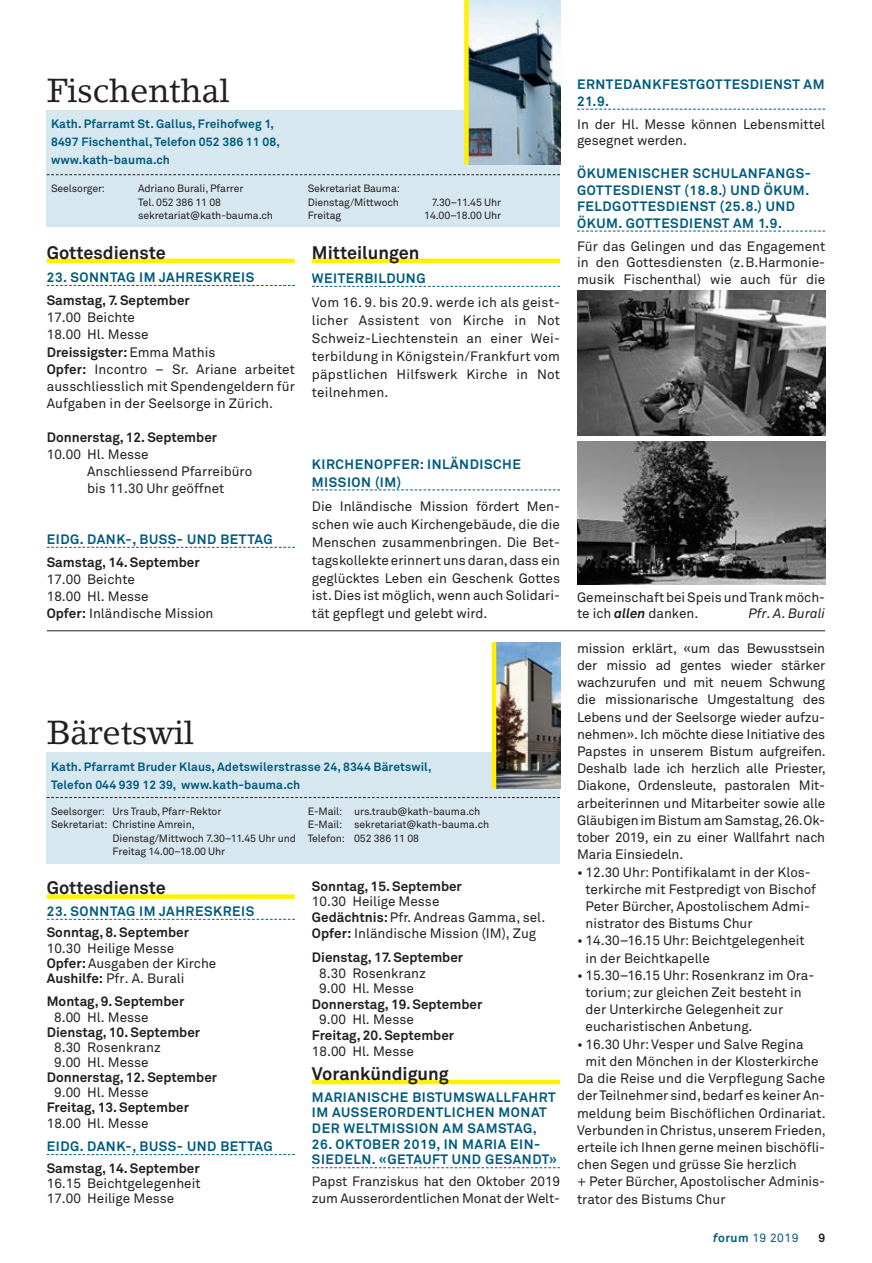
<style>
.page{position:relative;width:872px;height:1263px;background:#fff}
.page>*{position:absolute;margin:0;border:0;box-sizing:border-box;transform-origin:0 0}
.t1{font:33px "Lino Letter";letter-spacing:-.01em;color:#231f20}
.t2{font:700 18px "Akkurat Pro";color:#231f20}
.t3{font:13.5px/17.2px "Akkurat Pro";color:#231f20}
.t4{font:700 13.5px/16.5px "Akkurat Pro";letter-spacing:.04em;color:#005b7f}
.t5{font:700 13.5px "Akkurat Pro";color:#231f20}
.t6{font:italic 13.5px "Akkurat Pro";color:#231f20}
.t7{font:700 12px/18px "Akkurat Pro";letter-spacing:.01em;color:#005b7f}
.t8{font:12px "Akkurat Pro";letter-spacing:.04em;color:#005b7f}
.t9{font:700 12px "Akkurat Pro";color:#231f20}
.t10{font:10.5px/13.5px "Akkurat Pro";letter-spacing:-.01em;color:#231f20}
.s1{font-weight:700}
.s2{font-weight:700;font-style:italic}
</style>
<div class="page">
<hr style="left:47px;top:259px;width:248px;height:4px;background:#fff101">
<svg style="left:47px;top:285px;width:248px;height:1px"></svg>
<svg style="left:47px;top:547px;width:248px;height:1px"></svg>
<hr style="left:312px;top:259px;width:248px;height:4px;background:#fff101">
<svg style="left:312px;top:286px;width:248px;height:1px"></svg>
<svg style="left:312px;top:489px;width:248px;height:1px"></svg>
<svg style="left:577px;top:109px;width:248px;height:1px"></svg>
<svg style="left:577px;top:231px;width:248px;height:1px"></svg>
<div style="left:47px;top:111px;width:513px;height:116px;background:#d6e7ef"></div>
<img style="left:469px;top:0;width:91px;height:164px">
<div style="left:464px;top:0;width:5px;height:164px;background:#fff101"></div>
<svg style="left:47px;top:174px;width:513px;height:1px"></svg>
<hr style="left:47px;top:630px;width:778px;height:1px;background:#231f20">
<img style="left:577px;top:291px;width:248px;height:144px">
<img style="left:577px;top:441px;width:248px;height:144px">
<div style="left:47px;top:894px;width:248px;height:5px;background:#fff101"></div>
<svg style="left:47px;top:919px;width:248px;height:1px"></svg>
<svg style="left:47px;top:1154px;width:248px;height:1px"></svg>
<hr style="left:312px;top:1080px;width:248px;height:4px;background:#fff101">
<svg style="left:312px;top:1167px;width:248px;height:1px"></svg>
<div style="left:47px;top:753px;width:513px;height:111px;background:#d6e7ef"></div>
<img style="left:496px;top:642px;width:64px;height:146px">
<hr style="left:492px;top:642px;width:4px;height:146px;background:#fff101">
<svg style="left:47px;top:797px;width:513px;height:1px"></svg>
<h1 class="t1" style="left:47px;top:70px;width:185px">Fischenthal</h1>
<p class="t7" style="left:51px;top:115px;width:230px">Kath. Pfarramt St. Gallus, Freihofweg 1,<br>8497 Fischenthal, Telefon 052 386 11 08, www.kath-bauma.ch</p>
<p class="t10" style="left:51px;top:182px;width:56px">Seelsorger:</p>
<p class="t10" style="left:138px;top:182px;width:136px">Adriano Burali, Pfarrer<br>Tel. 052 386 11 08 sekretariat@kath-bauma.ch</p>
<p class="t10" style="left:308px;top:182px;width:94px">Sekretariat Bauma:<br>Dienstag/Mittwoch</p>
<p class="t10" style="left:432px;top:196px;width:71px">7.30–11.45 Uhr</p>
<p class="t10" style="left:308px;top:209px;width:35px">Freitag</p>
<p class="t10" style="left:424px;top:209px;width:78px">14.00–18.00 Uhr</p>
<h2 class="t2" style="left:47px;top:241px;width:121px">Gottesdienste</h2>
<p class="t4" style="left:47px;top:269px;width:209px">23. SONNTAG IM JAHRESKREIS</p>
<p class="t5" style="left:47px;top:292px;width:145px">Samstag, 7. September</p>
<p class="t3" style="left:47px;top:310px;width:250px">17.00 Beichte<br>18.00 Hl. Messe<br><span class="s1">Dreissigster:</span> Emma Mathis<br><span class="s1">Opfer:</span> Incontro – Sr. Ariane arbeitet ausschliesslich mit Spendengeldern für<br>Aufgaben in der Seelsorge in Zürich.</p>
<p class="t5" style="left:47px;top:428px;width:172px">Donnerstag, 12. September</p>
<p class="t3" style="left:87px;top:446px;width:167px;text-indent:-40px">10.00 Hl. Messe<br>Anschliessend Pfarreibüro bis 11.30 Uhr geöffnet</p>
<p class="t4" style="left:47px;top:531px;width:227px">EIDG. DANK-, BUSS- UND BETTAG</p>
<p class="t5" style="left:47px;top:554px;width:154px">Samstag, 14. September</p>
<p class="t3" style="left:47px;top:571px;width:168px">17.00 Beichte<br>18.00 Hl. Messe<br><span class="s1">Opfer:</span> Inländische Mission</p>
<h2 class="t2" style="left:312px;top:241px;width:109px">Mitteilungen</h2>
<p class="t4" style="left:312px;top:270px;width:115px">WEITERBILDUNG</p>
<p class="t3" style="left:312px;top:294px;width:250px;line-height:18px;text-align:justify">Vom 16. 9. bis 20.9. werde ich als geist&shy;licher Assistent von Kirche in Not Schweiz-Liechtenstein an einer Wei&shy;terbildung in Königstein/Frankfurt vom päpstlichen Hilfswerk Kirche in Not teilnehmen.</p>
<p class="t4" style="left:312px;top:455px;width:210px;line-height:18px">KIRCHENOPFER: INLÄNDISCHE<br>MISSION (IM)</p>
<p class="t3" style="left:312px;top:497px;width:250px;line-height:18px;text-align:justify">Die Inländische Mission fördert Men&shy;schen wie auch Kirchengebäude, die die Menschen zusammenbringen. Die Bet&shy;tagskollekte erinnert uns daran, dass ein geglücktes Leben ein Geschenk Gottes ist. Dies ist möglich, wenn auch Solidari&shy;tät gepflegt und gelebt wird.</p>
<h1 class="t1" style="left:47px;top:713px;width:149px">Bäretswil</h1>
<p class="t7" style="left:51px;top:757px;width:382px">Kath. Pfarramt Bruder Klaus, Adetswilerstrasse 24, 8344 Bäretswil,<br>Telefon 044 939 12 39, www.kath-bauma.ch</p>
<p class="t10" style="left:51px;top:805px;width:172px">Seelsorger: Urs Traub, Pfarr-Rektor</p>
<p class="t10" style="left:51px;top:818px;width:145px">Sekretariat: Christine Amrein,</p>
<p class="t10" style="left:113px;top:832px;width:185px">Dienstag/Mittwoch 7.30–11.45 Uhr und</p>
<p class="t10" style="left:113px;top:845px;width:114px">Freitag 14.00–18.00 Uhr</p>
<p class="t10" style="left:308px;top:805px;width:183px">E-Mail: urs.traub@kath-bauma.ch<br>E-Mail: sekretariat@kath-bauma.ch<br>Telefon: 052 386 11 08</p>
<h2 class="t2" style="left:47px;top:877px;width:121px">Gottesdienste</h2>
<p class="t4" style="left:47px;top:903px;width:209px">23. SONNTAG IM JAHRESKREIS</p>
<p class="t5" style="left:47px;top:924px;width:144px">Sonntag, 8. September</p>
<p class="t3" style="left:47px;top:941px;width:171px;line-height:15.1px">10.30 Heilige Messe<br><span class="s1">Opfer:</span> Ausgaben der Kirche<br><span class="s1">Aushilfe:</span> Pfr. A. Burali</p>
<p class="t5" style="left:47px;top:993px;width:139px">Montag, 9. September</p>
<p class="t3" style="left:54px;top:1009px;width:96px">8.00 Hl. Messe</p>
<p class="t5" style="left:47px;top:1023px;width:155px">Dienstag, 10. September</p>
<p class="t3" style="left:54px;top:1040px;width:108px;line-height:15.1px">8.30 Rosenkranz<br>9.00 Hl. Messe</p>
<p class="t5" style="left:47px;top:1069px;width:172px">Donnerstag, 12. September</p>
<p class="t3" style="left:54px;top:1084px;width:96px">9.00 Hl. Messe</p>
<p class="t5" style="left:47px;top:1099px;width:144px">Freitag, 13. September</p>
<p class="t3" style="left:47px;top:1114px;width:103px">18.00 Hl. Messe</p>
<p class="t4" style="left:47px;top:1138px;width:227px">EIDG. DANK-, BUSS- UND BETTAG</p>
<p class="t5" style="left:47px;top:1159px;width:154px">Samstag, 14. September</p>
<p class="t3" style="left:47px;top:1176px;width:155px;line-height:15.6px">16.15 Beichtgelegenheit<br>17.00 Heilige Messe</p>
<p class="t5" style="left:312px;top:878px;width:151px">Sonntag, 15. September</p>
<p class="t3" style="left:312px;top:894px;width:235px;line-height:15.6px">10.30 Heilige Messe<br><span class="s1">Gedächtnis:</span> Pfr. Andreas Gamma, sel.<br><span class="s1">Opfer:</span> Inländische Mission (IM), Zug</p>
<p class="t5" style="left:312px;top:949px;width:153px">Dienstag, 17. September</p>
<p class="t3" style="left:319px;top:965px;width:108px;line-height:15.6px">8.30 Rosenkranz<br>9.00 Hl. Messe</p>
<p class="t5" style="left:312px;top:996px;width:172px">Donnerstag, 19. September</p>
<p class="t3" style="left:319px;top:1011px;width:96px">9.00 Hl. Messe</p>
<p class="t5" style="left:312px;top:1027px;width:144px">Freitag, 20. September</p>
<p class="t3" style="left:312px;top:1043px;width:103px">18.00 Hl. Messe</p>
<h2 class="t2" style="left:312px;top:1062px;width:138px">Vorankündigung</h2>
<p class="t4" style="left:312px;top:1089px;width:245px;line-height:15.6px">MARIANISCHE BISTUMSWALLFAHRT<br>IM AUSSERORDENTLICHEN MONAT<br>DER WELTMISSION AM SAMSTAG,</p>
<p class="t4" style="left:312px;top:1136px;width:247px;line-height:15.6px">26. OKTOBER 2019, IN MARIA EIN-<br>SIEDELN. «GETAUFT UND GESANDT»</p>
<p class="t3" style="left:312px;top:1173px;width:250px">Papst Franziskus hat den Oktober 2019 zum Ausserordentlichen Monat der Welt-</p>
<p class="t4" style="left:577px;top:76px;width:249px">ERNTEDANKFESTGOTTESDIENST AM<br>21.9.</p>
<p class="t3" style="left:577px;top:116px;width:250px;line-height:16.5px">In der Hl. Messe können Lebensmittel gesegnet werden.</p>
<p class="t4" style="left:577px;top:165px;width:235px">ÖKUMENISCHER SCHULANFANGS-<br>GOTTESDIENST (18.8.) UND ÖKUM.<br>FELDGOTTESDIENST (25.8.) UND<br>ÖKUM. GOTTESDIENST AM 1.9.</p>
<p class="t3" style="left:577px;top:238px;width:250px;line-height:16.5px">Für das Gelingen und das Engagement in den Gottesdiensten (z.B.Harmonie&shy;musik Fischenthal) wie auch für die</p>
<p class="t3" style="left:577px;top:589px;width:250px;line-height:16.5px">Gemeinschaft bei Speis und Trank möch&shy;te ich <span class="s2">allen</span> danken.</p>
<p class="t6" style="left:748px;top:606px;width:78px">Pfr. A. Burali</p>
<p class="t3" style="left:577px;top:640px;width:250px">mission erklärt, «um das Bewusstsein der missio ad gentes wieder stärker wachzurufen und mit neuem Schwung die missionarische Umgestaltung des Lebens und der Seelsorge wieder aufzu&shy;nehmen». Ich möchte diese Initiative des Papstes in unserem Bistum aufgreifen.<br>Deshalb lade ich herzlich alle Priester, Diakone, Ordensleute, pastoralen Mit&shy;arbeiterinnen und Mitarbeiter sowie alle Gläubigen im Bistum am Samstag, 26.Ok&shy;tober 2019, ein zu einer Wallfahrt nach Maria Einsiedeln.</p>
<p class="t3" style="left:585px;top:863px;width:232px;text-indent:-9px">• 12.30 Uhr: Pontifikalamt in der Klos&shy;terkirche mit Festpredigt von Bischof Peter Bürcher, Apostolischem Admi&shy;nistrator des Bistums Chur</p>
<p class="t3" style="left:585px;top:932px;width:221px;text-indent:-9px">• 14.30–16.15 Uhr: Beichtgelegenheit in der Beichtkapelle</p>
<p class="t3" style="left:585px;top:967px;width:230px;text-indent:-9px">• 15.30–16.15 Uhr: Rosenkranz im Ora&shy;torium; zur gleichen Zeit besteht in der Unterkirche Gelegenheit zur eucharistischen Anbetung.</p>
<p class="t3" style="left:577px;top:1036px;width:228px">• 16.30 Uhr: Vesper und Salve Regina</p>
<p class="t3" style="left:585px;top:1053px;width:234px">mit den Mönchen in der Klosterkirche</p>
<p class="t3" style="left:577px;top:1070px;width:250px">Da die Reise und die Verpflegung Sache</p>
<p class="t3" style="left:577px;top:1087px;width:250px">der Teilnehmer sind, bedarf es keiner An-</p>
<p class="t3" style="left:577px;top:1104px;width:250px">meldung beim Bischöflichen Ordinariat.</p>
<p class="t3" style="left:577px;top:1122px;width:250px">Verbunden in Christus, unserem Frieden,</p>
<p class="t3" style="left:577px;top:1139px;width:250px">erteile ich Ihnen gerne meinen bischöfli-</p>
<p class="t3" style="left:577px;top:1156px;width:221px">chen Segen und grüsse Sie herzlich</p>
<p class="t3" style="left:577px;top:1173px;width:250px">+ Peter Bürcher, Apostolischer Adminis-</p>
<p class="t3" style="left:577px;top:1190px;width:150px">trator des Bistums Chur</p>
<p class="t8" style="left:713px;top:1231px;width:87px"><span class="s2">f</span><span class="s1">orum</span> 19 2019</p>
<p class="t9" style="left:818px;top:1231px;width:8px">9</p>
</div>
